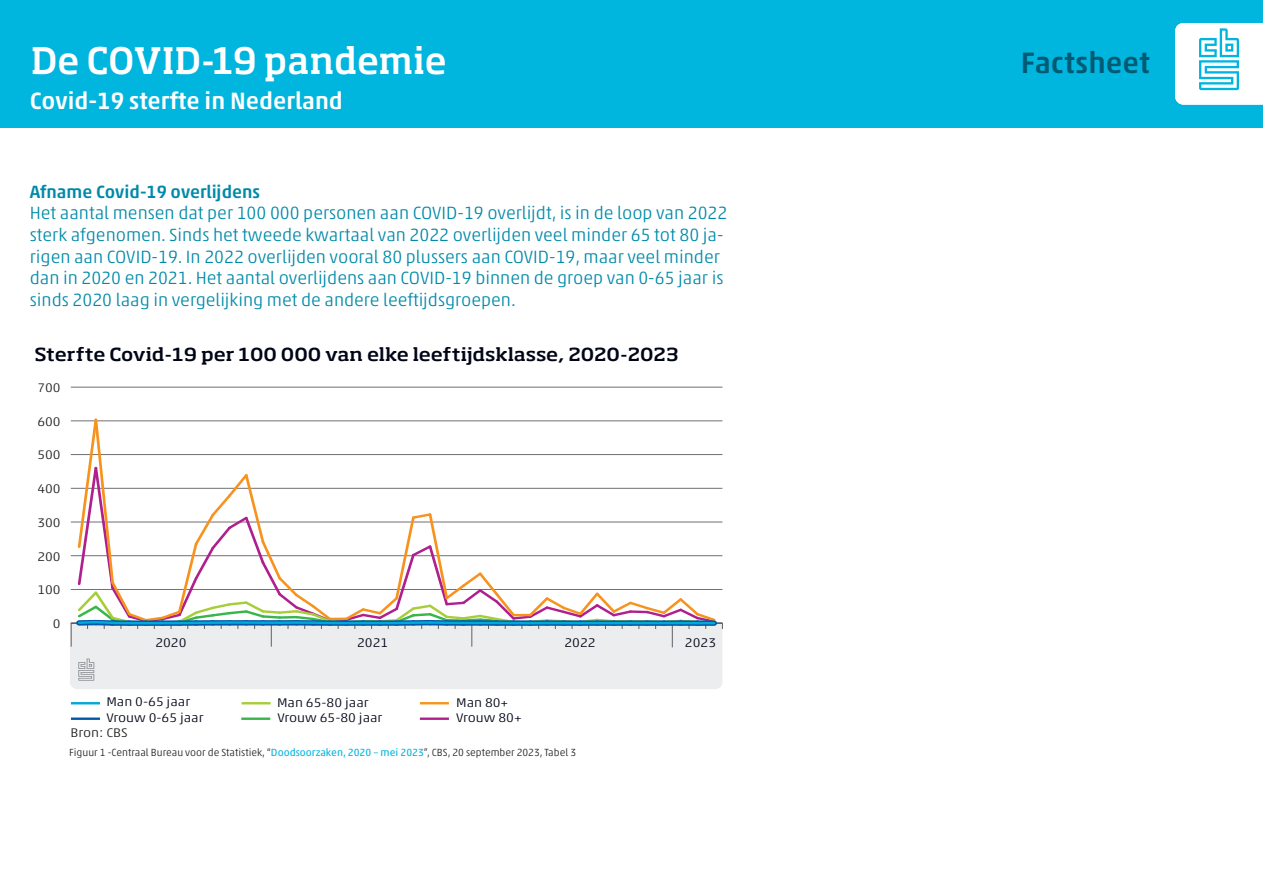
<style>
.page{position:relative;width:1263px;height:893px;background:#fff}
.page>*{position:absolute;margin:0;border:0;box-sizing:border-box;transform-origin:0 0}
._00_Titelbalken_B5_B{font:500 36px "Soho Pro";color:#fff}
._00_Titelbalken_B5_B-2{font:500 30px "Akko Pro";letter-spacing:.005em;color:#005a74}
.t1{font:500 24px "Akko Pro";color:#fff}
.t2{font:300 18px/21.6px "Akko Pro";color:#008aa9}
.t3{font:500 17.7px "Soho Pro";color:#000516;scale:1.12 1}
.t4{font:300 12.75px "Akko Pro";color:#000516;scale:1.12 1}
.t5{font:300 12.75px "Akko Pro";color:#231f20;scale:1.12 1}
.t6{font:300 12.6px "Akko Pro";color:#231f20;scale:1.12 1}
.t7{font:300 10.5px "Akko Pro";color:#231f20}
.s1{font-weight:500}
.s2{font-weight:400;color:#00b5de}
</style>
<div class="page">
<div style="left:0;top:0;width:1263px;height:128px;background:#00b5de"></div>
<svg style="left:1175px;top:23px;width:88px;height:82px;background:#d8f3f9"></svg>
<hr style="left:71px;top:387px;width:651px;height:1px;background:#68686c">
<hr style="left:420px;top:717px;width:29px;height:3px;background:#af1f8d">
<hr style="left:420px;top:702px;width:29px;height:2px;background:#f7931d">
<hr style="left:241px;top:717px;width:29px;height:3px;background:#3ab54a">
<hr style="left:242px;top:702px;width:29px;height:2px;background:#a6ce39">
<hr style="left:71px;top:717px;width:29px;height:3px;background:#0157a8">
<hr style="left:71px;top:702px;width:29px;height:2px;background:#00a9d7">
<svg style="left:70px;top:418px;width:653px;height:271px"></svg>
<p class="_00_Titelbalken_B5_B" style="left:31px;top:35px;width:417px">De COVID-19 pandemie</p>
<p class="_00_Titelbalken_B5_B-2" style="left:1021px;top:45px;width:131px">Factsheet</p>
<p class="t1" style="left:30px;top:86px;width:315px">Covid-19 sterfte in Nederland</p>
<p class="t2" style="left:30px;top:181px;width:699px"><span class="s1">Afname Covid-19 overlijdens<br></span>Het aantal mensen dat per 100 000 personen aan COVID-19 overlijdt, is in de loop van 2022 sterk afgenomen. Sinds het tweede kwartaal van 2022 overlijden veel minder 65 tot 80 ja&shy;rigen aan COVID-19. In 2022 overlijden vooral 80 plussers aan COVID-19, maar veel minder dan in 2020 en 2021. Het aantal overlijdens aan COVID-19 binnen de groep van 0-65 jaar is sinds 2020 laag in vergelijking met de andere leeftijdsgroepen.</p>
<p class="t3" style="left:35px;top:342px;width:576px">Sterfte Covid-19 per 100 000 van elke leeftijdsklasse, 2020-2023</p>
<p class="t6" style="left:37px;top:380px;width:22px">700</p>
<p class="t6" style="left:37px;top:414px;width:22px">600</p>
<p class="t6" style="left:37px;top:448px;width:22px">500</p>
<p class="t6" style="left:37px;top:481px;width:22px">400</p>
<p class="t6" style="left:37px;top:515px;width:22px">300</p>
<p class="t6" style="left:37px;top:549px;width:22px">200</p>
<p class="t6" style="left:37px;top:582px;width:22px">100</p>
<p class="t6" style="left:53px;top:616px;width:8px">0</p>
<p class="t4" style="left:155px;top:634px;width:29px">2020</p>
<p class="t4" style="left:357px;top:634px;width:29px">2021</p>
<p class="t4" style="left:564px;top:634px;width:29px">2022</p>
<p class="t4" style="left:685px;top:634px;width:29px">2023</p>
<p class="t4" style="left:106px;top:694px;width:76px">Man 0-65 jaar</p>
<p class="t5" style="left:71px;top:725px;width:53px">Bron: CBS</p>
<p class="t4" style="left:106px;top:710px;width:88px">Vrouw 0-65 jaar</p>
<p class="t4" style="left:277px;top:694px;width:83px">Man 65-80 jaar</p>
<p class="t4" style="left:277px;top:710px;width:95px">Vrouw 65-80 jaar</p>
<p class="t4" style="left:456px;top:694px;width:48px">Man 80+</p>
<p class="t4" style="left:456px;top:710px;width:60px">Vrouw 80+</p>
<p class="t7" style="left:69px;top:746px;width:508px">Figuur 1 -Centraal Bureau voor de Statistiek, “<span class="s2">Doodsoorzaken, 2020 – mei 2023</span>”, CBS, 20 september 2023, Tabel 3</p>
</div>
